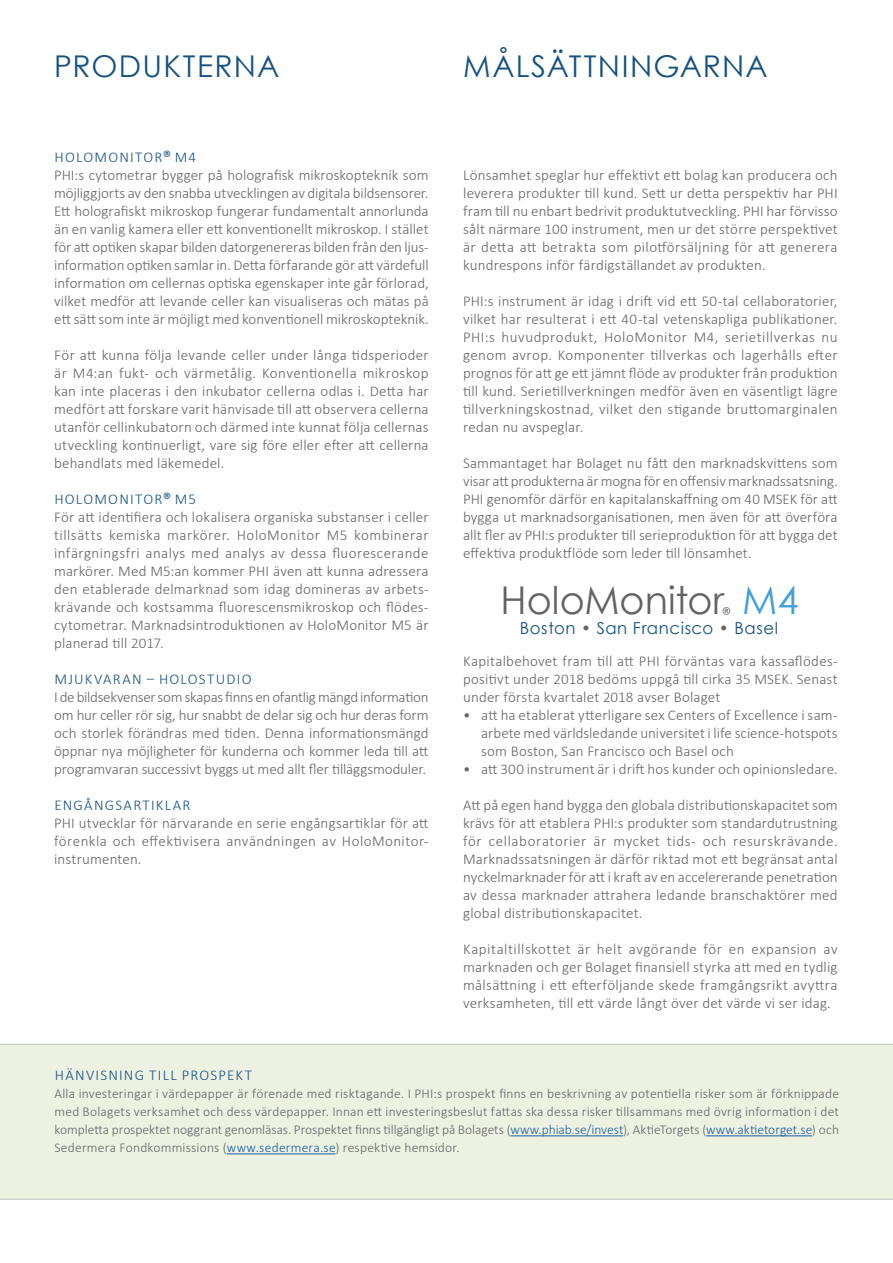
<style>
.page{position:relative;width:893px;height:1263px;background:#fff}
.page>*{position:absolute;margin:0;border:0;box-sizing:border-box;transform-origin:0 0}
.t1{font:38.25px "Century Gothic";color:#636366}
.t2{font:30px "Century Gothic";letter-spacing:.04em;color:#16517f}
.t3{font:16.5px "Century Gothic";letter-spacing:.035em;color:#16517f}
.t4{font:300 15px/18px "Calibri";letter-spacing:.01em;color:#636366;text-align:justify}
.t5{font:300 15px "Calibri";letter-spacing:.08em;color:#16517f}
.t6{font:300 13.5px/18px "Calibri";letter-spacing:.015em;color:#636366;text-align:justify}
.s1{color:#16517f}
.s2{color:#429fd8}
.s3{color:#636366}
.s4{color:#175d9e}
</style>
<div class="page">
<div style="left:0;top:1044px;width:893px;height:155px;background:#edf1e2"></div>
<hr style="left:510px;top:1135px;width:113px;height:1px;background:#175d9e">
<hr style="left:706px;top:1135px;width:106px;height:1px;background:#175d9e">
<hr style="left:227px;top:1153px;width:109px;height:1px;background:#175d9e">
<h2 class="t2" style="left:54px;top:45px;width:227px">PRODUKTERNA</h2>
<p class="t4" style="left:54px;top:148px;width:376px;text-align:left"><span class="s1">HOLOMONITOR</span><sup>®</sup> <span class="s1">M4<br></span>PHI:s cytometrar bygger på holografisk mikroskopteknik som möjliggjorts av den snabba utvecklingen av digitala bildsensorer.<br>Ett holografiskt mikroskop fungerar fundamentalt annorlunda än en vanlig kamera eller ett konventionellt mikroskop. I stället för att optiken skapar bilden datorgenereras bilden från den ljus&shy;information optiken samlar in. Detta förfarande gör att värdefull information om cellernas optiska egenskaper inte går förlorad, vilket medför att levande celler kan visualiseras och mätas på ett sätt som inte är möjligt med konventionell mikroskopteknik.</p>
<p class="t4" style="left:54px;top:346px;width:376px">För att kunna följa levande celler under långa tidsperioder är M4:an fukt- och värmetålig. Konventionella mikroskop kan inte placeras i den inkubator cellerna odlas i. Detta har medfört att forskare varit hänvisade till att observera cellerna utanför cellinkubatorn och därmed inte kunnat följa cellernas utveckling kontinuerligt, vare sig före eller efter att cellerna behandlats med läkemedel.</p>
<p class="t4" style="left:54px;top:490px;width:376px;text-align:left"><span class="s1">HOLOMONITOR</span><sup>®</sup> <span class="s1">M5<br></span>För att identifiera och lokalisera organiska substanser i celler tillsätts kemiska markörer. HoloMonitor M5 kombinerar infärgningsfri analys med analys av dessa fluorescerande markörer. Med M5:an kommer PHI även att kunna adressera den etablerade delmarknad som idag domineras av arbets&shy;krävande och kostsamma fluorescensmikroskop och flödes&shy;cytometrar. Marknadsintroduktionen av HoloMonitor M5 är planerad till 2017.</p>
<p class="t5" style="left:54px;top:670px;width:199px">MJUKVARAN – HOLOSTUDIO</p>
<p class="t4" style="left:54px;top:688px;width:376px">I de bildsekvenser som skapas finns en ofantlig mängd information om hur celler rör sig, hur snabbt de delar sig och hur deras form och storlek förändras med tiden. Denna informationsmängd öppnar nya möjligheter för kunderna och kommer leda till att programvaran successivt byggs ut med allt fler tilläggsmoduler.</p>
<p class="t5" style="left:54px;top:796px;width:138px">ENGÅNGSARTIKLAR</p>
<p class="t4" style="left:54px;top:814px;width:376px">PHI utvecklar för närvarande en serie engångsartiklar för att förenkla och effektivisera användningen av HoloMonitor&shy;instrumenten.</p>
<h2 class="t2" style="left:463px;top:45px;width:306px">MÅLSÄTTNINGARNA</h2>
<p class="t4" style="left:463px;top:166px;width:376px">Lönsamhet speglar hur effektivt ett bolag kan producera och leverera produkter till kund. Sett ur detta perspektiv har PHI fram till nu enbart bedrivit produktutveckling. PHI har förvisso sålt närmare 100 instrument, men ur det större perspektivet är detta att betrakta som pilotförsäljning för att generera kundrespons inför färdigställandet av produkten.</p>
<p class="t4" style="left:463px;top:292px;width:376px">PHI:s instrument är idag i drift vid ett 50-tal cellaboratorier, vilket har resulterat i ett 40-tal vetenskapliga publikationer.<br>PHI:s huvudprodukt, HoloMonitor M4, serietillverkas nu genom avrop. Komponenter tillverkas och lagerhålls efter prognos för att ge ett jämnt flöde av produkter från produktion till kund. Serietillverkningen medför även en väsentligt lägre tillverkningskostnad, vilket den stigande bruttomarginalen redan nu avspeglar.</p>
<p class="t4" style="left:463px;top:454px;width:376px">Sammantaget har Bolaget nu fått den marknadskvittens som visar attprodukterna är mogna för en offensivmarknadssatsning.<br>PHI genomför därför en kapitalanskaffning om 40 MSEK för att bygga ut marknadsorganisationen, men även för att överföra allt fler av PHI:s produkter till serieproduktion för att bygga det effektiva produktflöde som leder till lönsamhet.</p>
<h1 class="t1" style="left:500px;top:573px;width:300px">HoloMonitor<sub>®</sub> <span class="s2">M4</span></h1>
<p class="t3" style="left:520px;top:617px;width:260px">Boston <span class="s3">•</span> San Francisco <span class="s3">•</span> Basel</p>
<p class="t4" style="left:463px;top:652px;width:376px">Kapitalbehovet fram till att PHI förväntas vara kassaflödes&shy;positivt under 2018 bedöms uppgå till cirka 35 MSEK. Senast under första kvartalet 2018 avser Bolaget</p>
<p class="t4" style="left:481px;top:706px;width:358px;text-indent:-18px">• att ha etablerat ytterligare sex Centers of Excellence i sam&shy;arbete med världsledande universitet i life science-hotspots som Boston, San Francisco och Basel och</p>
<p class="t4" style="left:463px;top:760px;width:376px">• att 300 instrument är i drift hos kunder och opinionsledare.</p>
<p class="t4" style="left:463px;top:796px;width:376px">Att på egen hand bygga den globala distributionskapacitet som krävs för att etablera PHI:s produkter som standardutrustning för cellaboratorier är mycket tids- och resurskrävande.<br>Marknadssatsningen är därför riktad mot ett begränsat antal nyckelmarknader för att i kraft av en accelererande penetration av dessa marknader attrahera ledande branschaktörer med global distributionskapacitet.</p>
<p class="t4" style="left:463px;top:940px;width:376px">Kapitaltillskottet är helt avgörande för en expansion av marknaden och ger Bolaget finansiell styrka att med en tydlig målsättning i ett efterföljande skede framgångsrikt avyttra verksamheten, till ett värde långt över det värde vi ser idag.</p>
<p class="t5" style="left:55px;top:1066px;width:199px">HÄNVISNING TILL PROSPEKT</p>
<p class="t6" style="left:54px;top:1084px;width:786px">Alla investeringar i värdepapper är förenade med risktagande. I PHI:s prospekt finns en beskrivning av potentiella risker som är förknippade med Bolagets verksamhet och dess värdepapper. Innan ett investeringsbeslut fattas ska dessa risker tillsammans med övrig information i det kompletta prospektet noggrant genomläsas. Prospektet finns tillgängligt på Bolagets (<span class="s4">www.phiab.se/invest</span>), AktieTorgets (<span class="s4">www.aktietorget.se</span>) och Sedermera Fondkommissions (<span class="s4">www.sedermera.se</span>) respektive hemsidor.</p>
</div>
